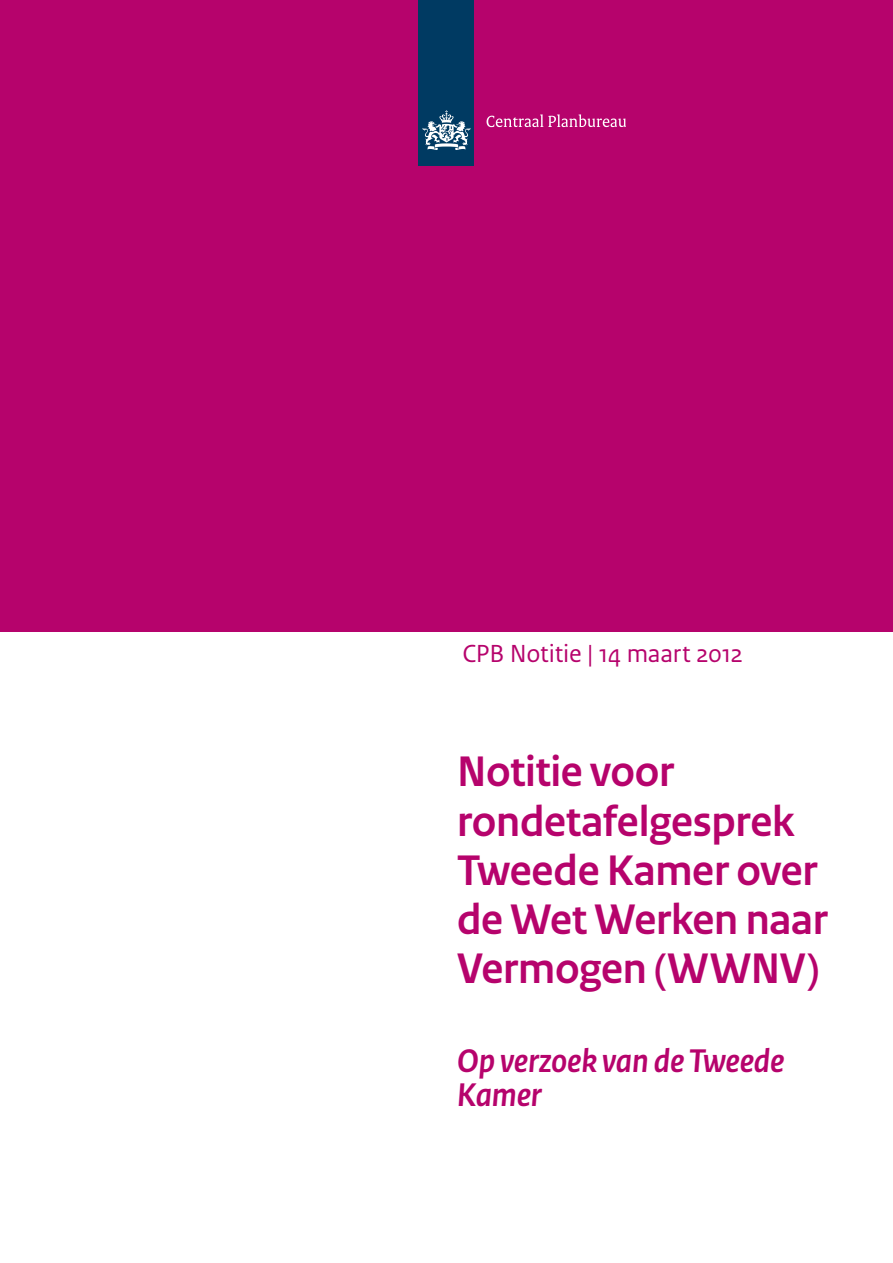
<style>
.page{position:relative;width:893px;height:1263px;background:#fff}
.page>*{position:absolute;margin:0;border:0;box-sizing:border-box;transform-origin:0 0}
.t1{font:700 45px/49.2px "Rijksoverheid Sans Heading";letter-spacing:-.005em;color:#b6036c}
.t2{font:italic 700 34.5px/34.5px "Rijksoverheid Sans Heading";letter-spacing:-.005em;color:#b6036c}
.t3{font:26.1px "Rijksoverheid Sans Text";letter-spacing:-.01em;color:#b6036c}
</style>
<div class="page">
<div style="left:0;top:0;width:893px;height:631px;background:#b6036c"></div>
<div style="left:419px;top:0;width:55px;height:166px;background:#003a62"></div>
<svg style="left:423px;top:110px;width:47px;height:40px"></svg>
<svg style="left:487px;top:114px;width:139px;height:13px"></svg>
<p class="t3" style="left:462px;top:639px;width:282px">CPB Notitie | 14 maart 2012</p>
<p class="t1" style="left:457px;top:748px;width:372px">Notitie voor rondetafelgesprek<br>Tweede Kamer over de Wet Werken naar<br>Vermogen (WWNV)</p>
<p class="t2" style="left:457px;top:1044px;width:329px">Op verzoek van de Tweede<br>Kamer</p>
</div>
